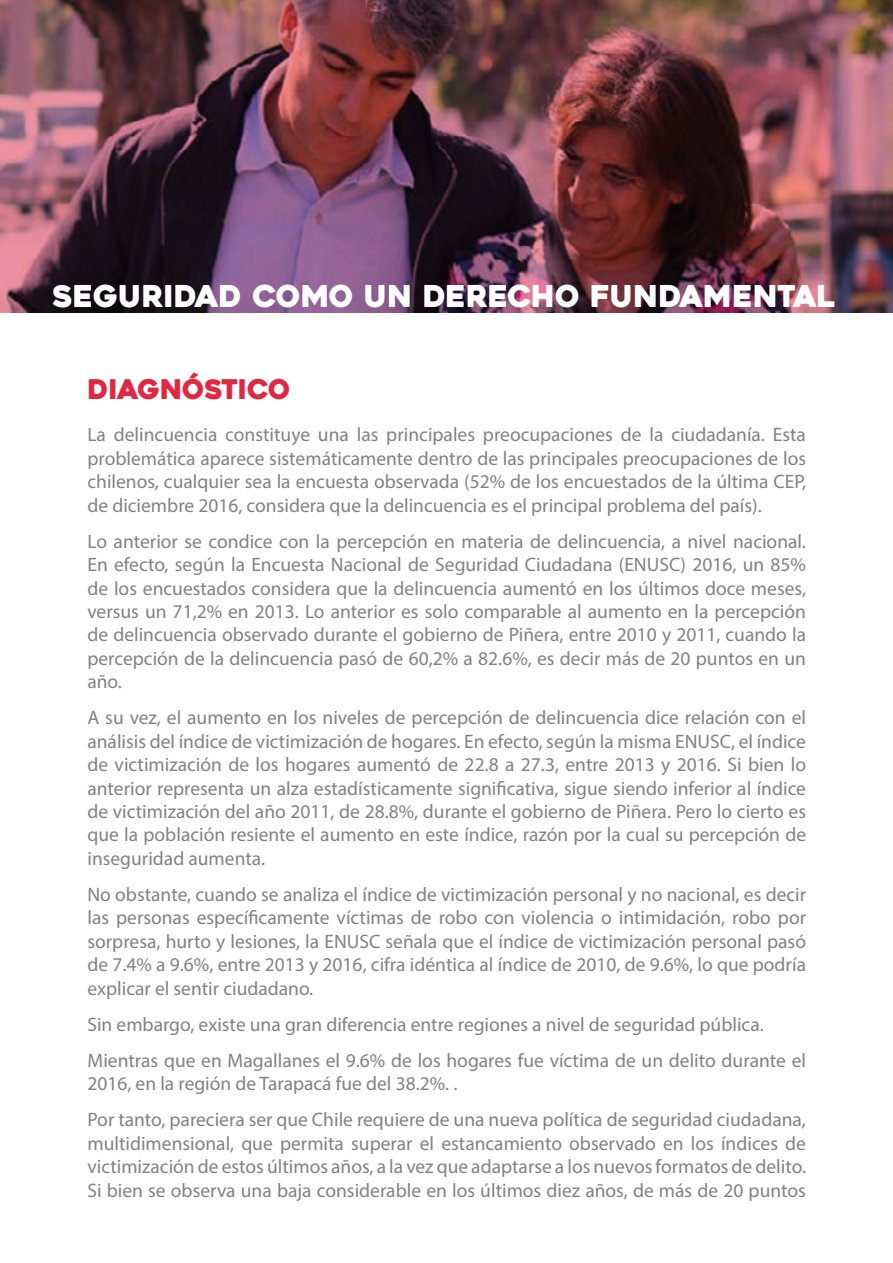
<style>
.page{position:relative;width:893px;height:1263px;background:#fff}
.page>*{position:absolute;margin:0;border:0;box-sizing:border-box;transform-origin:0 0}
.t1{font:30px "Heavitas";color:#fff}
.t2{font:27px "Heavitas";letter-spacing:-.005em;color:#e02843}
.t3{font:19.5px/23.4px "Myriad Pro";color:#838181;text-align:justify}
</style>
<div class="page">
<img style="left:0;top:0;width:893px;height:313px">
<h1 class="t1" style="left:52px;top:278px;width:784px">SEGURIDAD COMO UN DERECHO FUNDAMENTAL</h1>
<h2 class="t2" style="left:87px;top:372px;width:205px">DIAGNÓSTICO</h2>
<p class="t3" style="left:87px;top:423px;width:720px">La delincuencia constituye una las principales preocupaciones de la ciudadanía. Esta problemática aparece sistemáticamente dentro de las principales preocupaciones de los chilenos, cualquier sea la encuesta observada (52% de los encuestados de la última CEP, de diciembre 2016, considera que la delincuencia es el principal problema del país).</p>
<p class="t3" style="left:87px;top:529px;width:720px">Lo anterior se condice con la percepción en materia de delincuencia, a nivel nacional.<br>En efecto, según la Encuesta Nacional de Seguridad Ciudadana (ENUSC) 2016, un 85% de los encuestados considera que la delincuencia aumentó en los últimos doce meses, versus un 71,2% en 2013. Lo anterior es solo comparable al aumento en la percepción de delincuencia observado durante el gobierno de Piñera, entre 2010 y 2011, cuando la percepción de la delincuencia pasó de 60,2% a 82.6%, es decir más de 20 puntos en un año.</p>
<p class="t3" style="left:87px;top:706px;width:720px">A su vez, el aumento en los niveles de percepción de delincuencia dice relación con el análisis del índice de victimización de hogares. En efecto, según la misma ENUSC, el índice de victimización de los hogares aumentó de 22.8 a 27.3, entre 2013 y 2016. Si bien lo anterior representa un alza estadísticamente significativa, sigue siendo inferior al índice de victimización del año 2011, de 28.8%, durante el gobierno de Piñera. Pero lo cierto es que la población resiente el aumento en este índice, razón por la cual su percepción de inseguridad aumenta.</p>
<p class="t3" style="left:87px;top:882px;width:720px">No obstante, cuando se analiza el índice de victimización personal y no nacional, es decir las personas específicamente víctimas de robo con violencia o intimidación, robo por sorpresa, hurto y lesiones, la ENUSC señala que el índice de victimización personal pasó de 7.4% a 9.6%, entre 2013 y 2016, cifra idéntica al índice de 2010, de 9.6%, lo que podría explicar el sentir ciudadano.</p>
<p class="t3" style="left:87px;top:1006px;width:720px;line-height:36.2px">Sin embargo, existe una gran diferencia entre regiones a nivel de seguridad pública.<br>Mientras que en Magallanes el 9.6% de los hogares fue víctima de un delito durante el</p>
<p class="t3" style="left:87px;top:1065px;width:720px;line-height:36.2px">2016, en la región de Tarapacá fue del 38.2%. .<br>Por tanto, pareciera ser que Chile requiere de una nueva política de seguridad ciudadana,</p>
<p class="t3" style="left:87px;top:1131px;width:720px">multidimensional, que permita superar el estancamiento observado en los índices de victimización de estos últimos años, a la vez que adaptarse a los nuevos formatos de delito.<br>Si bien se observa una baja considerable en los últimos diez años, de más de 20 puntos</p>
</div>
